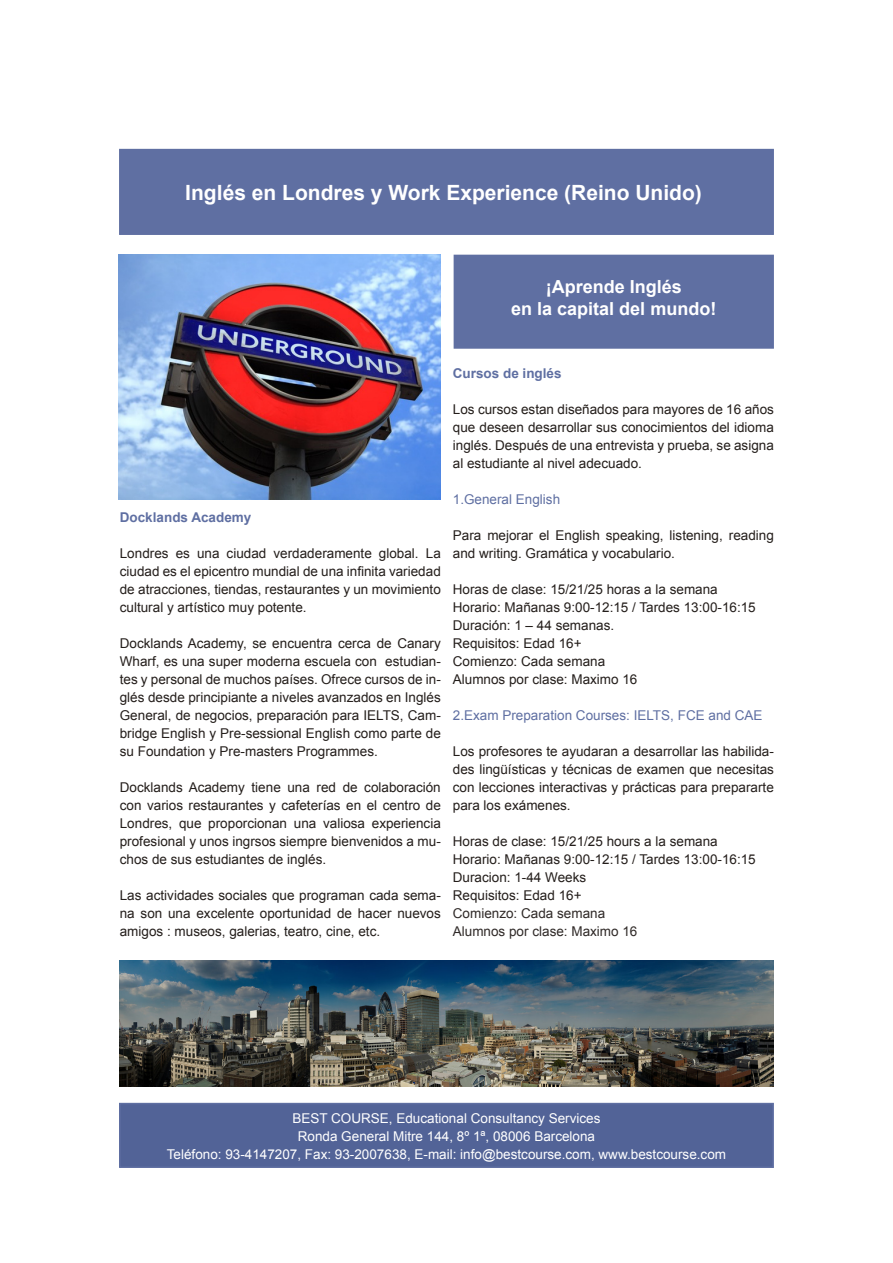
<style>
.page{position:relative;width:893px;height:1263px;background:#fff}
.page>*{position:absolute;margin:0;border:0;box-sizing:border-box;transform-origin:0 0}
.t1{font:700 21px "Arial";color:#fff}
.t2{font:700 18px "Arial";color:#fff}
.t3{font:13.5px/18px "Arial";color:#241e1b;text-align:justify}
.t4{font:13.5px "Arial";color:#fff}
.t5{font:13.5px "Arial";color:#5f6fa2}
.t6{font:13.5px "Arial";color:#302a28}
.t7{font:700 13.5px "Arial";color:#5f6fa2}
</style>
<div class="page">
<div style="left:120px;top:1103px;width:653px;height:64px;background:#526397"></div>
<div style="left:119px;top:1103px;width:655px;height:65px;border:2px solid #5f6fa2"></div>
<div style="left:119px;top:149px;width:655px;height:86px;background:#5f6fa2"></div>
<div style="left:454px;top:255px;width:319px;height:93px;background:#5f6fa2"></div>
<div style="left:454px;top:255px;width:320px;height:94px;border:2px solid #5f6fa2"></div>
<img style="left:119px;top:960px;width:654px;height:126px">
<img style="left:118px;top:255px;width:322px;height:245px">
<p class="t1" style="left:185px;top:179px;width:518px">Inglés en Londres y Work Experience (Reino Unido)</p>
<p class="t2" style="left:546px;top:274px;width:138px">¡Aprende Inglés</p>
<p class="t2" style="left:511px;top:297px;width:207px">en la capital del mundo!</p>
<p class="t7" style="left:120px;top:508px;width:133px">Docklands Academy</p>
<p class="t3" style="left:120px;top:544px;width:323px">Londres es una ciudad verdaderamente global. La ciudad es el epicentro mundial de una infinita variedad de atracciones, tiendas, restaurantes y un movimiento cultural y artístico muy potente.</p>
<p class="t3" style="left:120px;top:634px;width:323px">Docklands Academy, se encuentra cerca de Canary Wharf, es una super moderna escuela con estudian&shy;tes y personal de muchos países. Ofrece cursos de in&shy;glés desde principiante a niveles avanzados en Inglés General, de negocios, preparación para IELTS, Cam&shy;bridge English y Pre-sessional English como parte de su Foundation y Pre-masters Programmes.</p>
<p class="t3" style="left:120px;top:778px;width:323px">Docklands Academy tiene una red de colaboración con varios restaurantes y cafeterías en el centro de Londres, que proporcionan una valiosa experiencia profesional y unos ingrsos siempre bienvenidos a mu&shy;chos de sus estudiantes de inglés.</p>
<p class="t3" style="left:120px;top:886px;width:323px">Las actividades sociales que programan cada sema&shy;na son una excelente oportunidad de hacer nuevos amigos : museos, galerias, teatro, cine, etc.</p>
<p class="t7" style="left:453px;top:364px;width:110px">Cursos de inglés</p>
<p class="t3" style="left:453px;top:400px;width:323px">Los cursos estan diseñados para mayores de 16 años que deseen desarrollar sus conocimientos del idioma inglés. Después de una entrevista y prueba, se asigna al estudiante al nivel adecuado.</p>
<p class="t5" style="left:453px;top:490px;width:109px">1.General English</p>
<p class="t3" style="left:453px;top:526px;width:323px">Para mejorar el English speaking, listening, reading and writing. Gramática y vocabulario.</p>
<p class="t3" style="left:453px;top:580px;width:266px">Horas de clase: 15/21/25 horas a la semana</p>
<p class="t3" style="left:453px;top:598px;width:304px">Horario: Mañanas 9:00-12:15 / Tardes 13:00-16:15</p>
<p class="t3" style="left:453px;top:616px;width:163px">Duración: 1 – 44 semanas.</p>
<p class="t3" style="left:453px;top:634px;width:130px">Requisitos: Edad 16+</p>
<p class="t3" style="left:453px;top:652px;width:154px">Comienzo: Cada semana</p>
<p class="t3" style="left:453px;top:670px;width:186px">Alumnos por clase: Maximo 16</p>
<p class="t5" style="left:453px;top:706px;width:311px">2.Exam Preparation Courses: IELTS, FCE and CAE</p>
<p class="t3" style="left:453px;top:742px;width:323px">Los profesores te ayudaran a desarrollar las habilida&shy;des lingüísticas y técnicas de examen que necesitas con lecciones interactivas y prácticas para prepararte para los exámenes.</p>
<p class="t3" style="left:453px;top:832px;width:266px">Horas de clase: 15/21/25 hours a la semana</p>
<p class="t3" style="left:453px;top:850px;width:304px">Horario: Mañanas 9:00-12:15 / Tardes 13:00-16:15</p>
<p class="t3" style="left:453px;top:868px;width:135px">Duracion: 1-44 Weeks</p>
<p class="t3" style="left:453px;top:886px;width:130px">Requisitos: Edad 16+</p>
<p class="t6" style="left:453px;top:904px;width:154px">Comienzo: Cada semana</p>
<p class="t6" style="left:453px;top:922px;width:186px">Alumnos por clase: Maximo 16</p>
<p class="t4" style="left:292px;top:1109px;width:310px">BEST COURSE, Educational Consultancy Services</p>
<p class="t4" style="left:298px;top:1127px;width:299px">Ronda General Mitre 144, 8º 1ª, 08006 Barcelona</p>
<p class="t4" style="left:167px;top:1145px;width:561px">Teléfono: 93-4147207, Fax: 93-2007638, E-mail: info@bestcourse.com, www.bestcourse.com</p>
</div>
